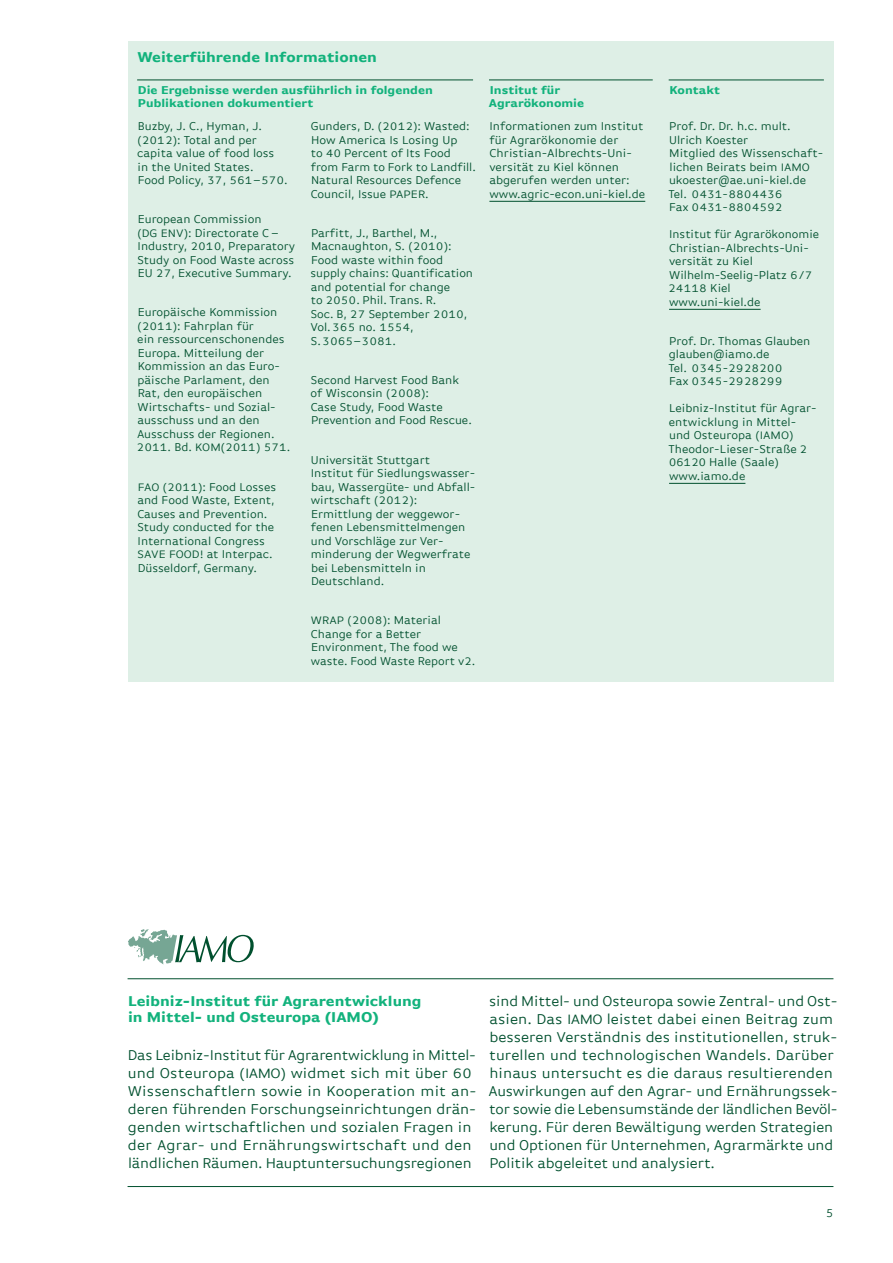
<style>
.page{position:relative;width:893px;height:1263px;background:#fff}
.page>*{position:absolute;margin:0;border:0;box-sizing:border-box;transform-origin:0 0}
.t1{font:15px/18px "Basic Gothic Offc";letter-spacing:-.005em;color:#00502e}
.t2{font:700 15px/15.8px "Basic Gothic Offc";color:#12b27c}
.t3{font:12px/13.5px "Basic Gothic Offc";letter-spacing:-.005em;color:#00502e}
.t4{font:700 12px/13.5px "Basic Gothic Offc";color:#12b27c}
.t5{font:11.4px/13.5px "Basic Gothic Offc";color:#00502e;scale:1.05 1}
.s1{font-size:11.4px}
.s2{font-size:12px}
.s3{font-size:14.25px}
</style>
<div class="page">
<hr style="left:128px;top:978px;width:705px;height:1px;background:#00502e">
<hr style="left:128px;top:1186px;width:705px;height:1px;background:#00502e">
<svg style="left:128px;top:929px;width:126px;height:35px"></svg>
<div style="left:128px;top:42px;width:705px;height:640px;background:#deefe6"></div>
<hr style="left:669px;top:309px;width:92px;height:1px;background:#00502e">
<hr style="left:669px;top:483px;width:76px;height:1px;background:#00502e">
<hr style="left:489px;top:201px;width:156px;height:1px;background:#00502e">
<hr style="left:137px;top:80px;width:336px;height:1px;background:#00502e">
<hr style="left:489px;top:80px;width:164px;height:1px;background:#00502e">
<hr style="left:669px;top:80px;width:155px;height:1px;background:#00502e">
<p class="t2" style="left:137px;top:49px;width:241px">Weiterführende Informationen</p>
<p class="t4" style="left:138px;top:83px;width:296px">Die Ergebnisse werden ausführlich in folgenden<br>Publikationen dokumentiert</p>
<p class="t4" style="left:489px;top:83px;width:97px">Institut für<br>Agrarökonomie</p>
<p class="t4" style="left:669px;top:83px;width:52px">Kontakt</p>
<p class="t3" style="left:137px;top:120px;width:152px">Buzby, J. C., Hyman, J. (<span class="s1">2012</span>): Total and per capita value of food loss in the United States.<br>Food Policy, <span class="s1">37</span>, <span class="s1">561</span>–<span class="s1">570</span>.</p>
<p class="t3" style="left:137px;top:213px;width:159px">European Commission<br>(<span class="s1">DG ENV</span>): Directorate C–<br>Industry, <span class="s1">2010</span>, Preparatory<br>Study on Food Waste across<br>EU <span class="s1">27</span>, Executive Summary.</p>
<p class="t3" style="left:137px;top:306px;width:149px">Europäische Kommission (<span class="s1">2011</span>): Fahrplan für<br>ein ressourcenschonendes<br>Europa. Mitteilung der<br>Kommission an das Euro&shy;päische Parlament, den<br>Rat, den europäischen<br>Wirtschafts- und Sozial&shy;ausschuss und an den<br>Ausschuss der Regionen.</p>
<p class="t5" style="left:137px;top:441px;width:148px">2011<span class="s2">. Bd.</span> KOM<span class="s2">(</span>2011<span class="s2">)</span> 571<span class="s2">.</span></p>
<p class="t3" style="left:137px;top:480px;width:140px"><span class="s1">FAO</span> (<span class="s1">2011</span>): Food Losses and Food Waste, Extent,<br>Causes and Prevention.<br>Study conducted for the<br>International Congress<br><span class="s1">SAVE FOOD!</span> at Interpac.<br>Düsseldorf, Germany.</p>
<p class="t3" style="left:311px;top:120px;width:167px">Gunders, D. (<span class="s1">2012</span>): Wasted:<br>How America Is Losing Up<br>to <span class="s1">40</span> Percent of Its Food from Farm to Fork to Landfill.<br>Natural Resources Defence<br>Council, Issue <span class="s1">PAPER</span>.</p>
<p class="t3" style="left:311px;top:226px;width:164px">Parfitt, J., Barthel, M.,<br>Macnaughton, S. (<span class="s1">2010</span>):<br>Food waste within food supply chains: Quantification and potential for change<br>to <span class="s1">2050</span>. Phil. Trans. R.<br>Soc. B, <span class="s1">27</span> September <span class="s1">2010</span>,<br>Vol.<span class="s1">365</span> no. <span class="s1">1554</span>,</p>
<p class="t5" style="left:311px;top:335px;width:83px"><span class="s2">S.</span>3065<span class="s2">–</span>3081<span class="s2">.</span></p>
<p class="t3" style="left:311px;top:373px;width:163px">Second Harvest Food Bank of Wisconsin (<span class="s1">2008</span>):<br>Case Study, Food Waste<br>Prevention and Food Rescue.</p>
<p class="t3" style="left:311px;top:453px;width:164px">Universität Stuttgart<br>Institut für Siedlungswasser&shy;bau, Wassergüte- und Abfall&shy;wirtschaft (<span class="s1">2012</span>):<br>Ermittlung der weggewor&shy;fenen Lebensmittelmengen und Vorschläge zur Ver&shy;minderung der Wegwerfrate bei Lebensmitteln in<br>Deutschland.</p>
<p class="t3" style="left:311px;top:613px;width:166px"><span class="s1">WRAP</span> (<span class="s1">2008</span>): Material<br>Change for a Better<br>Environment, The food we waste. Food Waste Report v<span class="s1">2</span>.</p>
<p class="t3" style="left:489px;top:120px;width:157px">Informationen zum Institut für Agrarökonomie der<br>Christian-Albrechts-Uni&shy;versität zu Kiel können abgerufen werden unter: www.agric-econ.uni-kiel.de</p>
<p class="t3" style="left:669px;top:120px;width:156px">Prof. Dr. Dr. h.c. mult.<br>Ulrich Koester<br>Mitglied des Wissenschaft&shy;lichen Beirats beim <span class="s1">IAMO </span>ukoester@ae.uni-kiel.de</p>
<p class="t5" style="left:668px;top:188px;width:110px"><span class="s2">Tel.</span> 0431<span class="s2">-</span> 8804436<br><span class="s2">Fax</span> 0431<span class="s2">-</span> 8804592</p>
<p class="t3" style="left:669px;top:228px;width:152px">Institut für Agrarökonomie<br>Christian-Albrechts-Uni&shy;versität zu Kiel<br>Wilhelm-Seelig-Platz <span class="s1">6</span>/<span class="s1">7</span></p>
<p class="t5" style="left:668px;top:282px;width:61px">24118 <span class="s2">Kiel</span></p>
<p class="t3" style="left:669px;top:295px;width:93px">www.uni-kiel.de</p>
<p class="t3" style="left:669px;top:334px;width:143px">Prof. Dr. Thomas Glauben glauben@iamo.de</p>
<p class="t5" style="left:668px;top:362px;width:110px"><span class="s2">Tel.</span> 0345<span class="s2">-</span>2928200<br><span class="s2">Fax</span> 0345<span class="s2">-</span>2928299</p>
<p class="t3" style="left:668px;top:402px;width:150px">Leibniz-Institut für Agrar&shy;entwicklung in Mittel&shy;und Osteuropa (<span class="s1">IAMO</span>)<br>Theodor-Lieser-Straße <span class="s1">2<br>06120</span> Halle (Saale) www.iamo.de</p>
<p class="t2" style="left:128px;top:993px;width:295px">Leibniz-Institut für Agrarentwicklung in Mittel- und Osteuropa (IAMO)</p>
<p class="t1" style="left:128px;top:1046px;width:350px">Das Leibniz-Institut für Agrarentwicklung in Mittel&shy;und Osteuropa (<span class="s3">IAMO</span>) widmet sich mit über <span class="s3">60<br></span>Wissenschaftlern sowie in Kooperation mit an&shy;deren führenden Forschungseinrichtungen drän&shy;genden wirtschaftlichen und sozialen Fragen in der Agrar- und Ernährungswirtschaft und den ländlichen Räumen. Hauptuntersuchungsregionen</p>
<p class="t1" style="left:488px;top:992px;width:351px">sind Mittel- und Osteuropa sowie Zentral- und Ost&shy;asien. Das <span class="s3">IAMO</span> leistet dabei einen Beitrag zum besseren Verständnis des institutionellen, struk&shy;turellen und technologischen Wandels. Darüber hinaus untersucht es die daraus resultierenden Auswirkungen auf den Agrar- und Ernährungssek&shy;tor sowie die Lebensumstände der ländlichen Bevöl&shy;kerung. Für deren Bewältigung werden Strategien und Optionen für Unternehmen, Agrarmärkte und Politik abgeleitet und analysiert.</p>
<p class="t3" style="left:826px;top:1206px;width:9px">5</p>
</div>
